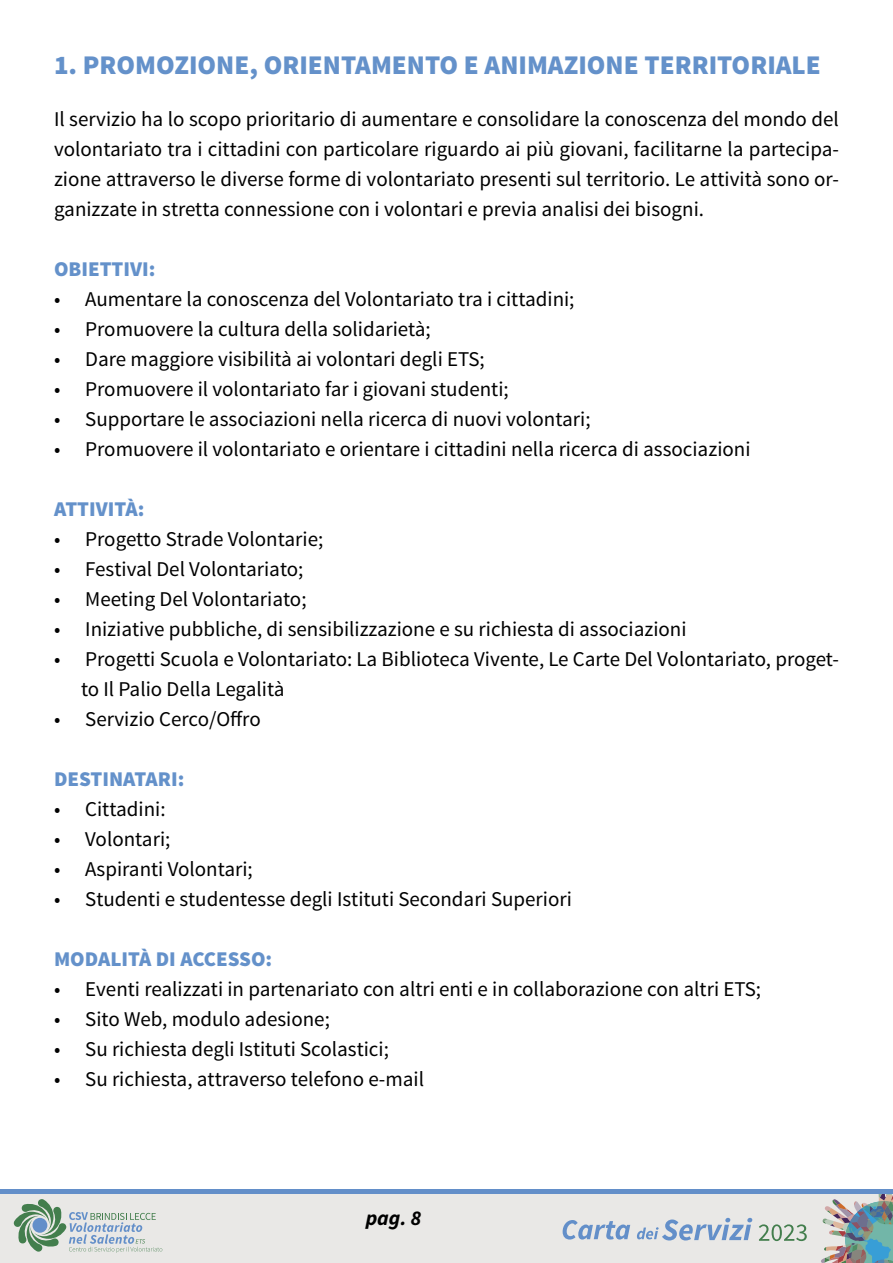
<style>
.page{position:relative;width:893px;height:1263px;background:#fff}
.page>*{position:absolute;margin:0;border:0;box-sizing:border-box;transform-origin:0 0}
.t1{font:900 27px "Source Sans Pro";color:#6491ca}
.t2{font:21px/30px "Source Sans Pro";color:#000;text-align:justify}
.t3{font:900 21px "Source Sans Pro";color:#6491ca}
.t4{font:italic 700 21px "Source Sans Pro";color:#000}
</style>
<div class="page">
<div style="left:0;top:1190px;width:893px;height:73px;background:#638fc9"></div>
<div style="left:0;top:1194px;width:893px;height:69px;background:#e9e8e6"></div>
<svg style="left:759px;top:1224px;width:48px;height:17px"></svg>
<svg style="left:563px;top:1220px;width:67px;height:19px"></svg>
<svg style="left:637px;top:1218px;width:115px;height:22px"></svg>
<svg style="left:14px;top:1199px;width:148px;height:54px"></svg>
<img style="left:821px;top:1194px;width:72px;height:69px">
<p class="t1" style="left:54px;top:48px;width:768px">1. PROMOZIONE, ORIENTAMENTO E ANIMAZIONE TERRITORIALE</p>
<p class="t2" style="left:54px;top:104px;width:787px">Il servizio ha lo scopo prioritario di aumentare e consolidare la conoscenza del mondo del volontariato tra i cittadini con particolare riguardo ai più giovani, facilitarne la partecipa&shy;zione attraverso le diverse forme di volontariato presenti sul territorio. Le attività sono or&shy;ganizzate in stretta connessione con i volontari e previa analisi dei bisogni.</p>
<p class="t3" style="left:54px;top:255px;width:103px">OBIETTIVI:</p>
<p class="t2" style="left:54px;top:284px;width:522px">• Aumentare la conoscenza del Volontariato tra i cittadini;</p>
<p class="t2" style="left:54px;top:314px;width:378px">• Promuovere la cultura della solidarietà;</p>
<p class="t2" style="left:54px;top:344px;width:432px">• Dare maggiore visibilità ai volontari degli ETS;</p>
<p class="t2" style="left:54px;top:374px;width:456px">• Promuovere il volontariato far i giovani studenti;</p>
<p class="t2" style="left:54px;top:404px;width:538px">• Supportare le associazioni nella ricerca di nuovi volontari;</p>
<p class="t2" style="left:54px;top:434px;width:698px">• Promuovere il volontariato e orientare i cittadini nella ricerca di associazioni</p>
<p class="t3" style="left:54px;top:495px;width:92px">ATTIVITÀ:</p>
<p class="t2" style="left:54px;top:524px;width:271px">• Progetto Strade Volontarie;</p>
<p class="t2" style="left:54px;top:554px;width:251px">• Festival Del Volontariato;</p>
<p class="t2" style="left:54px;top:584px;width:254px">• Meeting Del Volontariato;</p>
<p class="t2" style="left:54px;top:614px;width:634px">• Iniziative pubbliche, di sensibilizzazione e su richiesta di associazioni</p>
<p class="t2" style="left:81px;top:644px;width:759px;text-indent:-27px">• Progetti Scuola e Volontariato: La Biblioteca Vivente, Le Carte Del Volontariato, proget&shy;to Il Palio Della Legalità</p>
<p class="t2" style="left:54px;top:704px;width:208px">• Servizio Cerco/Offro</p>
<p class="t3" style="left:54px;top:765px;width:132px">DESTINATARI:</p>
<p class="t2" style="left:54px;top:794px;width:113px">• Cittadini:</p>
<p class="t2" style="left:54px;top:824px;width:118px">• Volontari;</p>
<p class="t2" style="left:54px;top:854px;width:200px">• Aspiranti Volontari;</p>
<p class="t2" style="left:54px;top:884px;width:519px">• Studenti e studentesse degli Istituti Secondari Superiori</p>
<p class="t3" style="left:54px;top:945px;width:220px">MODALITÀ DI ACCESSO:</p>
<p class="t2" style="left:54px;top:974px;width:709px">• Eventi realizzati in partenariato con altri enti e in collaborazione con altri ETS;</p>
<p class="t2" style="left:54px;top:1004px;width:277px">• Sito Web, modulo adesione;</p>
<p class="t2" style="left:54px;top:1034px;width:336px">• Su richiesta degli Istituti Scolastici;</p>
<p class="t2" style="left:54px;top:1064px;width:372px">• Su richiesta, attraverso telefono e-mail</p>
<p class="t4" style="left:366px;top:1204px;width:57px">pag. 8</p>
</div>
